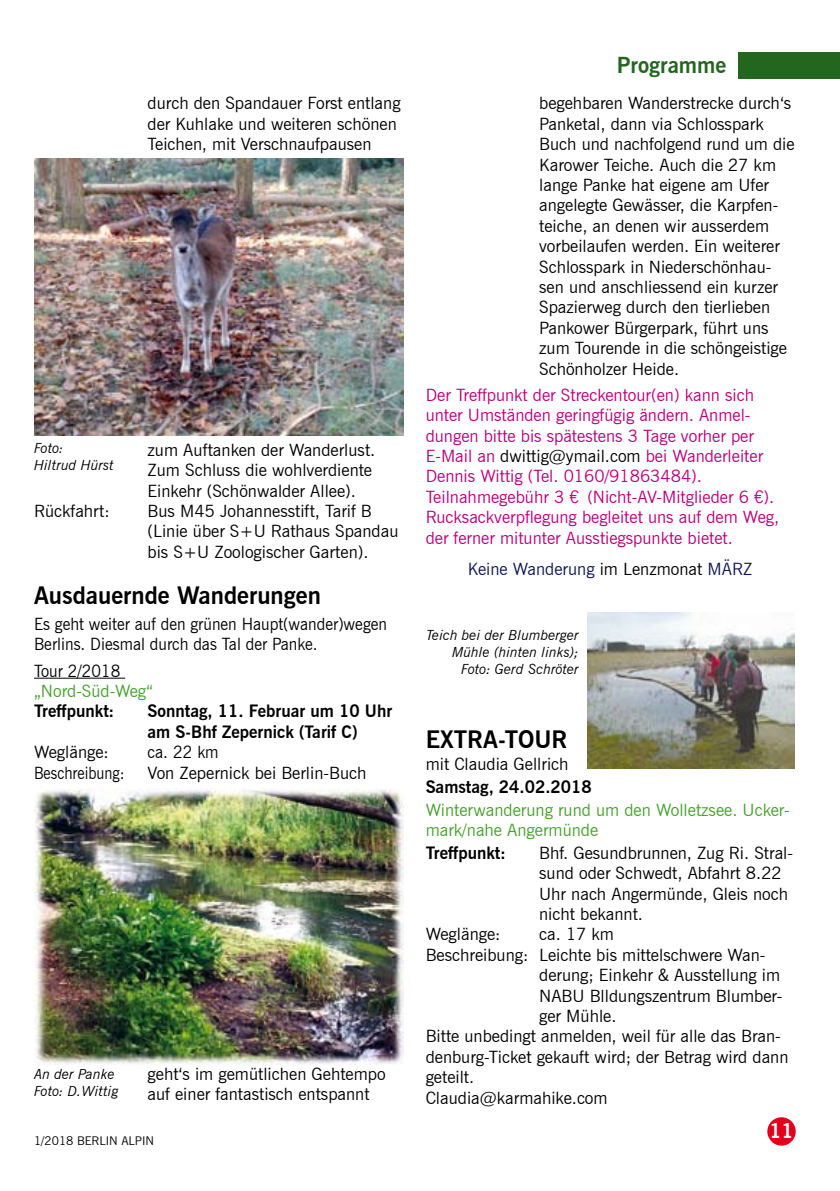
<style>
.page{position:relative;width:840px;height:1191px;background:#fff}
.page>*{position:absolute;margin:0;border:0;box-sizing:border-box;transform-origin:0 0}
.t1{font:700 24px "News Gothic BT";color:#000}
.t2{font:700 22px "News Gothic BT";color:#23661e}
.t3{font:700 20px "News Gothic BT";color:#fffffd}
.t4{font:17px/20.4px "News Gothic BT";color:#000}
.t5{font:17px/20.4px "News Gothic BT";color:#b9007c}
.t6{font:700 17px/20.4px "News Gothic BT";color:#000}
.t7{font:17px/20.4px "News Gothic BT";color:#000;scale:.94 1}
.t8{font:17px/20.4px "News Gothic BT";color:#45a12b}
.t9{font:17px "News Gothic BT";color:#0e1654}
.t10{font:17px "News Gothic BT";color:#000;scale:.88 1}
.t11{font:17px "News Gothic BT";color:#000;scale:.95 1}
.t12{font:italic 14px/16.8px "News Gothic BT";color:#000}
.t13{font:12px "News Gothic BT";color:#000}
.s1{color:#000}
.s2{font-family:"Euro Font"}
</style>
<div class="page">
<div style="left:738px;top:52px;width:101px;height:26px;background:#23661e"></div>
<div style="left:767px;top:1118px;width:27px;height:26px;background:#e2001a;border-radius:50%"></div>
<div style="left:766px;top:1117px;width:29px;height:28px;border:2px solid #e2001a;border-radius:50%"></div>
<hr style="left:34px;top:677px;width:91px;height:1px;background:#000">
<img style="left:34px;top:159px;width:369px;height:276px">
<img style="left:34px;top:788px;width:369px;height:277px">
<img style="left:587px;top:612px;width:207px;height:156px">
<p class="t4" style="left:147px;top:93px;width:254px">durch den Spandauer Forst entlang der Kuhlake und weiteren schönen<br>Teichen, mit Verschnaufpausen</p>
<p class="t12" style="left:34px;top:439px;width:81px">Foto:<br>Hiltrud Hürst</p>
<p class="t4" style="left:147px;top:439px;width:229px">zum Auftanken der Wanderlust.<br>Zum Schluss die wohlverdiente<br>Einkehr (Schönwalder Allee).</p>
<p class="t4" style="left:34px;top:500px;width:77px">Rückfahrt:</p>
<p class="t4" style="left:147px;top:500px;width:252px">Bus M45 Johannesstift, Tarif B (Linie über S+U Rathaus Spandau bis S+U Zoologischer Garten).</p>
<h1 class="t1" style="left:34px;top:581px;width:288px">Ausdauernde Wanderungen</h1>
<p class="t7" style="left:34px;top:613px;width:377px">Es geht weiter auf den grünen Haupt(wander)wegen<br>Berlins. Diesmal durch das Tal der Panke.</p>
<p class="t7" style="left:34px;top:660px;width:93px">Tour 2/2018</p>
<p class="t8" style="left:34px;top:680px;width:120px">„Nord-Süd-Weg“</p>
<p class="t6" style="left:34px;top:701px;width:82px">Treffpunkt:</p>
<p class="t6" style="left:147px;top:701px;width:246px">Sonntag, 11. Februar um 10 Uhr am S-Bhf Zepernick (Tarif C)</p>
<p class="t4" style="left:34px;top:742px;width:76px">Weglänge:</p>
<p class="t11" style="left:147px;top:742px;width:76px">ca. 22 km</p>
<p class="t10" style="left:34px;top:762px;width:104px">Beschreibung:</p>
<p class="t4" style="left:147px;top:762px;width:220px">Von Zepernick bei Berlin-Buch</p>
<p class="t12" style="left:34px;top:1065px;width:86px">An der Panke<br>Foto: D.Wittig</p>
<p class="t4" style="left:147px;top:1063px;width:239px">geht‘s im gemütlichen Gehtempo auf einer fantastisch entspannt</p>
<p class="t13" style="left:34px;top:1133px;width:121px">1/2018 BERLIN ALPIN</p>
<p class="t2" style="left:616px;top:52px;width:111px">Programme</p>
<p class="t4" style="left:539px;top:93px;width:257px">begehbaren Wanderstrecke durch‘s<br>Panketal, dann via Schlosspark<br>Buch und nachfolgend rund um die<br>Karower Teiche. Auch die 27 km lange Panke hat eigene am Ufer angelegte Gewässer, die Karpfen&shy;teiche, an denen wir ausserdem vorbeilaufen werden. Ein weiterer<br>Schlosspark in Niederschönhau&shy;sen und anschliessend ein kurzer<br>Spazierweg durch den tierlieben<br>Pankower Bürgerpark, führt uns zum Tourende in die schöngeistige<br>Schönholzer Heide.</p>
<p class="t5" style="left:425px;top:384px;width:355px">Der Treffpunkt der Streckentour(en) kann sich unter Umständen geringfügig ändern. Anmel&shy;dungen bitte bis spätestens 3 Tage vorher per E-Mail an <span class="s1">dwittig@ymail.com</span> bei Wanderleiter Dennis Wittig (Tel. 0160/91863484).<br>Teilnahmegebühr 3 <span class="s2">r</span> (Nicht-AV-Mitglieder 6 <span class="s2">r</span>).<br>Rucksackverpflegung begleitet uns auf dem Weg, der ferner mitunter Ausstiegspunkte bietet.</p>
<p class="t9" style="left:467px;top:559px;width:286px">Keine Wanderung <span class="s1">im Lenzmonat</span> MÄRZ</p>
<p class="t12" style="left:426px;top:626px;width:154px;text-align:right">Teich bei der Blumberger<br>Mühle (hinten links);<br>Foto: Gerd Schröter</p>
<h1 class="t1" style="left:425px;top:724px;width:143px">EXTRA-TOUR</h1>
<p class="t4" style="left:425px;top:754px;width:144px">mit Claudia Gellrich</p>
<p class="t6" style="left:425px;top:776px;width:167px">Samstag, 24.02.2018</p>
<p class="t8" style="left:425px;top:799px;width:365px">Winterwanderung rund um den Wolletzsee. Ucker&shy;mark/nahe Angermünde</p>
<p class="t6" style="left:425px;top:842px;width:82px">Treffpunkt:</p>
<p class="t4" style="left:539px;top:842px;width:255px">Bhf. Gesundbrunnen, Zug Ri. Stral&shy;sund oder Schwedt, Abfahrt 8.22<br>Uhr nach Angermünde, Gleis noch nicht bekannt.</p>
<p class="t4" style="left:425px;top:924px;width:76px">Weglänge:</p>
<p class="t4" style="left:539px;top:924px;width:76px">ca. 17 km</p>
<p class="t4" style="left:425px;top:944px;width:341px">Beschreibung: Leichte bis mittelschwere Wan-</p>
<p class="t4" style="left:539px;top:965px;width:242px">derung; Einkehr &amp; Ausstellung im</p>
<p class="t4" style="left:539px;top:985px;width:245px">NABU Blldungszentrum Blumber-</p>
<p class="t4" style="left:539px;top:1005px;width:79px">ger Mühle.</p>
<p class="t4" style="left:425px;top:1026px;width:356px">Bitte unbedingt anmelden, weil für alle das Bran-</p>
<p class="t4" style="left:425px;top:1046px;width:364px">denburg-Ticket gekauft wird; der Betrag wird dann</p>
<p class="t4" style="left:425px;top:1067px;width:50px">geteilt.</p>
<p class="t4" style="left:425px;top:1087px;width:183px">Claudia@karmahike.com</p>
<p class="t3" style="left:769px;top:1118px;width:26px">11</p>
</div>
